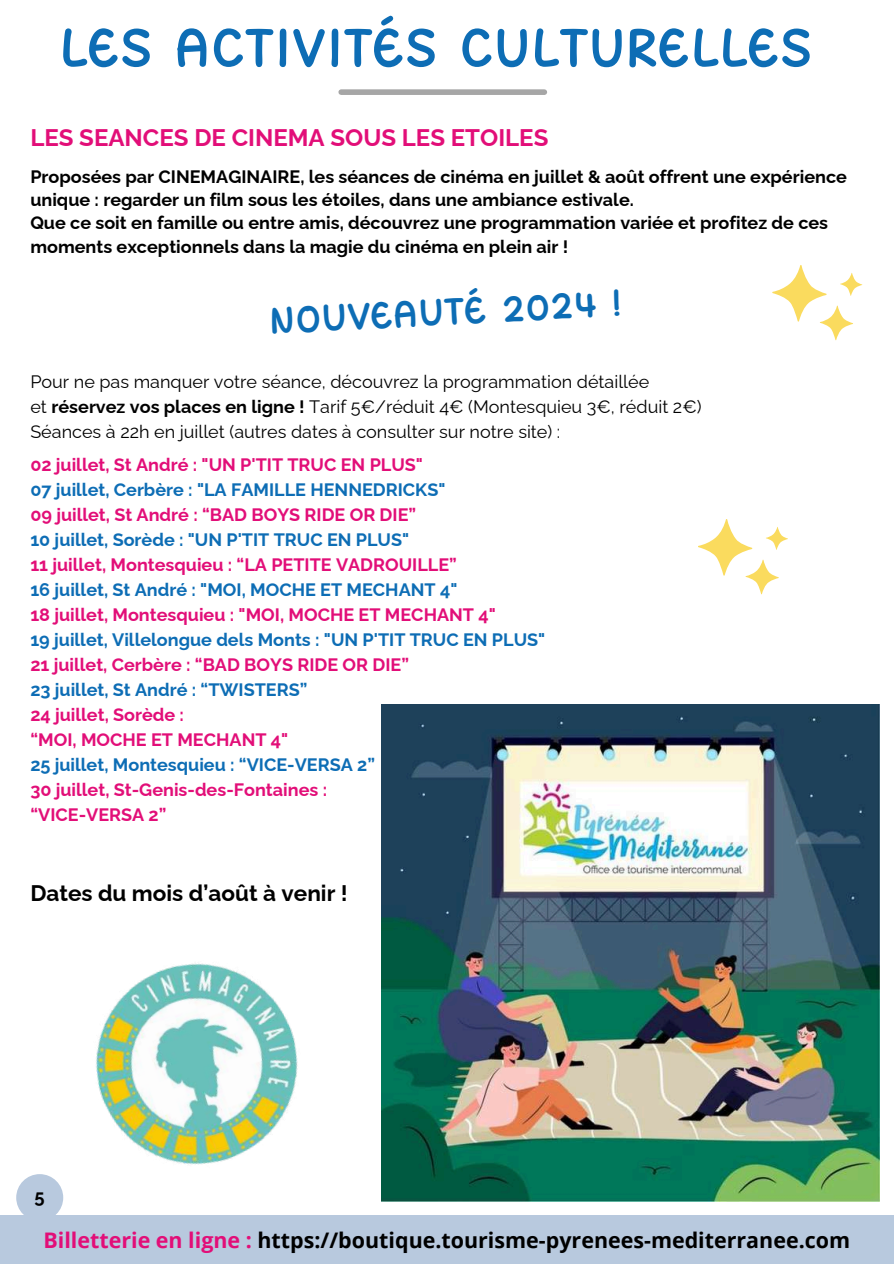
<style>
.page{position:relative;width:894px;height:1264px;background:#fff}
.page>*{position:absolute;margin:0;border:0;box-sizing:border-box;transform-origin:0 0}
.t1{font:700 54px "monties";color:#0d6db5}
.t2{font:700 37.5px "monties";color:#0d6db5}
.t3{font:700 24px "Raleway";color:#e20e78}
.t4{font:700 22.5px "Raleway";color:#000}
.t5{font:700 21.45px "Open Sans";color:#000}
.t6{font:700 18.3px "Raleway";color:#000}
.t7{font:700 18px/25px "Raleway";color:#e20e78}
.t8{font:700 18px/23.2px "Raleway";color:#000}
.t9{font:700 18px "Raleway";color:#0d6db5}
.t10{font:18px/25px "Raleway";color:#000}
.s1{font-weight:700}
.s2{color:#e20e78}
</style>
<div class="page">
<div style="left:341px;top:89px;width:203px;height:6px;background:#a6a6a6"></div>
<div style="left:16px;top:1174px;width:47px;height:47px;background:#b8c9de;border-radius:50%"></div>
<div style="left:0;top:1214px;width:893px;height:49px;background:#b8c9de"></div>
<img style="left:382px;top:704px;width:497px;height:497px">
<img style="left:30px;top:963px;width:334px;height:268px">
<svg style="left:698px;top:519px;width:89px;height:75px"></svg>
<svg style="left:772px;top:265px;width:90px;height:75px"></svg>
<h1 class="t1" style="left:59px;top:26px;width:755px">LES ACTIVITÉS CULTURELLES</h1>
<h3 class="t3" style="left:30px;top:123px;width:519px">LES SEANCES DE CINEMA SOUS LES ETOILES</h3>
<p class="t8" style="left:30px;top:165px;width:817px">Proposées par CINEMAGINAIRE, les séances de cinéma en juillet &amp; août offrent une expérience unique : regarder un film sous les étoiles, dans une ambiance estivale.<br>Que ce soit en famille ou entre amis, découvrez une programmation variée et profitez de ces moments exceptionnels dans la magie du cinéma en plein air !</p>
<h2 class="t2" style="left:268px;top:306px;width:355px;rotate:-3deg">NOUVEAUTÉ 2024 !</h2>
<p class="t10" style="left:30px;top:369px;width:672px">Pour ne pas manquer votre séance, découvrez la programmation détaillée<br>et <span class="s1">réservez vos places en ligne !</span> Tarif 5€/réduit 4€ (Montesquieu 3€, réduit 2€)<br>Séances à 22h en juillet (autres dates à consulter sur notre site) :</p>
<p class="t7" style="left:30px;top:452px;width:394px">02 juillet, St André : "UN P'TIT TRUC EN PLUS"</p>
<p class="t9" style="left:30px;top:479px;width:416px">07 juillet, Cerbère : "LA FAMILLE HENNEDRICKS"</p>
<p class="t7" style="left:30px;top:502px;width:387px">09 juillet, St André : “BAD BOYS RIDE OR DIE”</p>
<p class="t9" style="left:30px;top:529px;width:380px">10 juillet, Sorède : "UN P'TIT TRUC EN PLUS"</p>
<p class="t7" style="left:30px;top:552px;width:428px">11 juillet, Montesquieu : “LA PETITE VADROUILLE”</p>
<p class="t9" style="left:30px;top:579px;width:428px">16 juillet, St André : "MOI, MOCHE ET MECHANT 4"</p>
<p class="t7" style="left:30px;top:602px;width:466px">18 juillet, Montesquieu : "MOI, MOCHE ET MECHANT 4"</p>
<p class="t9" style="left:30px;top:629px;width:516px">19 juillet, Villelongue dels Monts : "UN P'TIT TRUC EN PLUS"</p>
<p class="t7" style="left:30px;top:652px;width:380px">21 juillet, Cerbère : “BAD BOYS RIDE OR DIE”</p>
<p class="t9" style="left:30px;top:679px;width:278px">23 juillet, St André : “TWISTERS”</p>
<p class="t7" style="left:30px;top:702px;width:259px">24 juillet, Sorède :<br>“MOI, MOCHE ET MECHANT 4"</p>
<p class="t9" style="left:30px;top:754px;width:346px">25 juillet, Montesquieu : “VICE-VERSA 2”</p>
<p class="t7" style="left:30px;top:777px;width:298px">30 juillet, St-Genis-des-Fontaines : “VICE-VERSA 2”</p>
<p class="t4" style="left:30px;top:879px;width:319px">Dates du mois d’août à venir !</p>
<p class="t6" style="left:35px;top:1186px;width:12px">5</p>
<p class="t5" style="left:43px;top:1224px;width:808px"><span class="s2">Billetterie en ligne :</span> https://boutique.tourisme-pyrenees-mediterranee.com</p>
</div>
